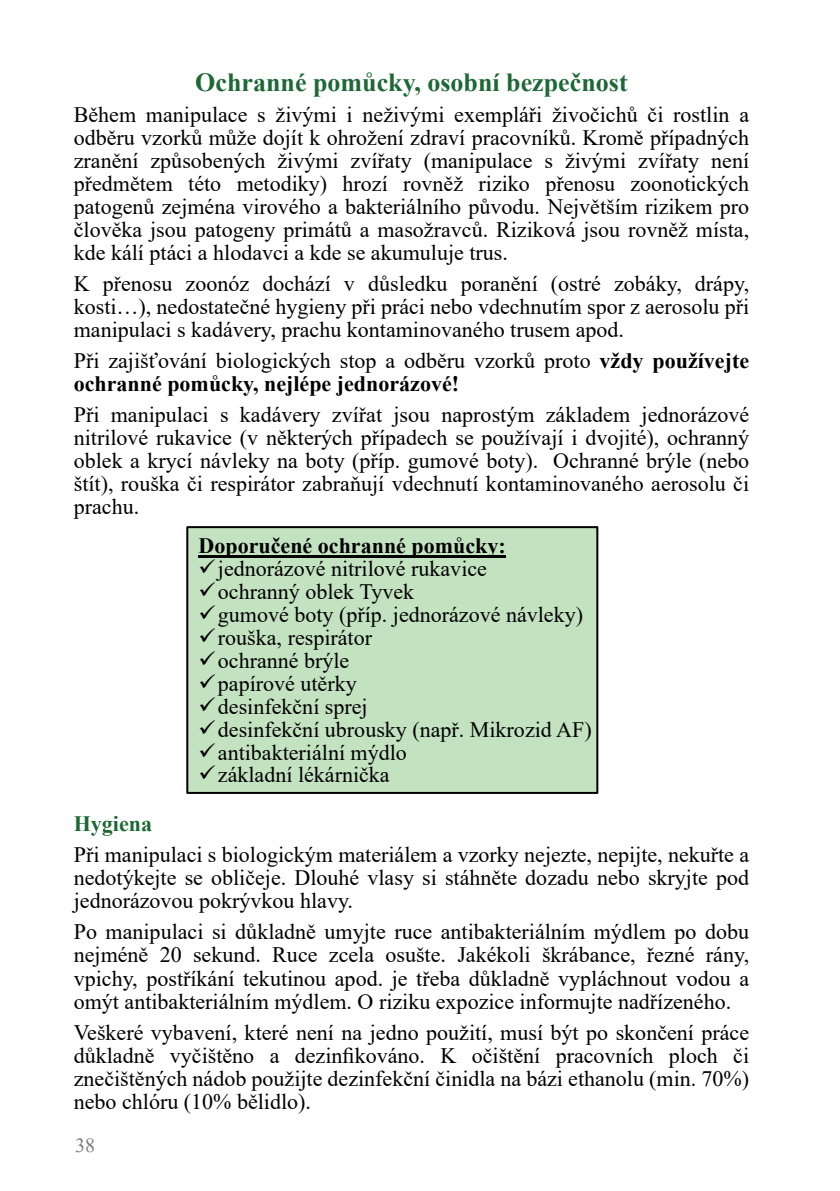
<style>
.page{position:relative;width:840px;height:1191px;background:#fff}
.page>*{position:absolute;margin:0;border:0;box-sizing:border-box;transform-origin:0 0}
.t1{font:700 26px "Times New Roman";color:#1e6835}
.t2{font:22px/23px "Times New Roman";color:#000;text-align:justify}
.t3{font:700 22px/23px "Times New Roman";color:#000}
.t4{font:700 22px "Times New Roman";color:#1e6835}
.t5{font:20px "Times New Roman";color:#7c7d82}
.s1{font-weight:400}
</style>
<div class="page">
<div style="left:186px;top:526px;width:412px;height:268px;background:#c3e2c0;border:2px solid #000"></div>
<hr style="left:198px;top:555px;width:307px;height:2px;background:#000">
<svg style="left:187px;top:559px;width:2px;height:224px"></svg>
<p class="t1" style="left:195px;top:73px;width:433px">Ochranné pomůcky, osobní bezpečnost</p>
<p class="t2" style="left:74px;top:105px;width:676px">Během manipulace s živými i neživými exempláři živočichů či rostlin a odběru vzorků může dojít k ohrožení zdraví pracovníků. Kromě případných zranění způsobených živými zvířaty (manipulace s živými zvířaty není předmětem této metodiky) hrozí rovněž riziko přenosu zoonotických patogenů zejména virového a bakteriálního původu. Největším rizikem pro člověka jsou patogeny primátů a masožravců. Riziková jsou rovněž místa, kde kálí ptáci a hlodavci a kde se akumuluje trus.</p>
<p class="t2" style="left:74px;top:274px;width:676px">K přenosu zoonóz dochází v důsledku poranění (ostré zobáky, drápy, kosti…), nedostatečné hygieny při práci nebo vdechnutím spor z aerosolu při manipulaci s kadávery, prachu kontaminovaného trusem apod.</p>
<p class="t3" style="left:74px;top:351px;width:676px"><span class="s1">Při zajišťování biologických stop a odběru vzorků proto</span> vždy používejte ochranné pomůcky, nejlépe jednorázové!</p>
<p class="t2" style="left:74px;top:405px;width:676px">Při manipulaci s kadávery zvířat jsou naprostým základem jednorázové nitrilové rukavice (v některých případech se používají i dvojité), ochranný oblek a krycí návleky na boty (příp. gumové boty). Ochranné brýle (nebo štít), rouška či respirátor zabraňují vdechnutí kontaminovaného aerosolu či prachu.</p>
<p class="t3" style="left:198px;top:536px;width:308px">Doporučené ochranné pomůcky:</p>
<p class="t2" style="left:218px;top:559px;width:375px;text-align:left">jednorázové nitrilové rukavice<br>ochranný oblek Tyvek<br>gumové boty (příp. jednorázové návleky) rouška, respirátor<br>ochranné brýle<br>papírové utěrky<br>desinfekční sprej<br>desinfekční ubrousky (např. Mikrozid AF) antibakteriální mýdlo<br>základní lékárnička</p>
<p class="t4" style="left:74px;top:816px;width:80px">Hygiena</p>
<p class="t2" style="left:74px;top:845px;width:676px">Při manipulaci s biologickým materiálem a vzorky nejezte, nepĳte, nekuřte a nedotýkejte se obličeje. Dlouhé vlasy si stáhněte dozadu nebo skryjte pod jednorázovou pokrývkou hlavy.</p>
<p class="t2" style="left:74px;top:922px;width:676px">Po manipulaci si důkladně umyjte ruce antibakteriálním mýdlem po dobu nejméně 20 sekund. Ruce zcela osušte. Jakékoli škrábance, řezné rány, vpichy, postříkání tekutinou apod. je třeba důkladně vypláchnout vodou a omýt antibakteriálním mýdlem. O riziku expozice informujte nadřízeného.</p>
<p class="t2" style="left:74px;top:1022px;width:676px">Veškeré vybavení, které není na jedno použití, musí být po skončení práce důkladně vyčištěno a dezinfikováno. K očištění pracovních ploch či znečištěných nádob použĳte dezinfekční činidla na bázi ethanolu (min. 70%) nebo chlóru (10% bělidlo).</p>
<p class="t5" style="left:75px;top:1138px;width:21px">38</p>
</div>
